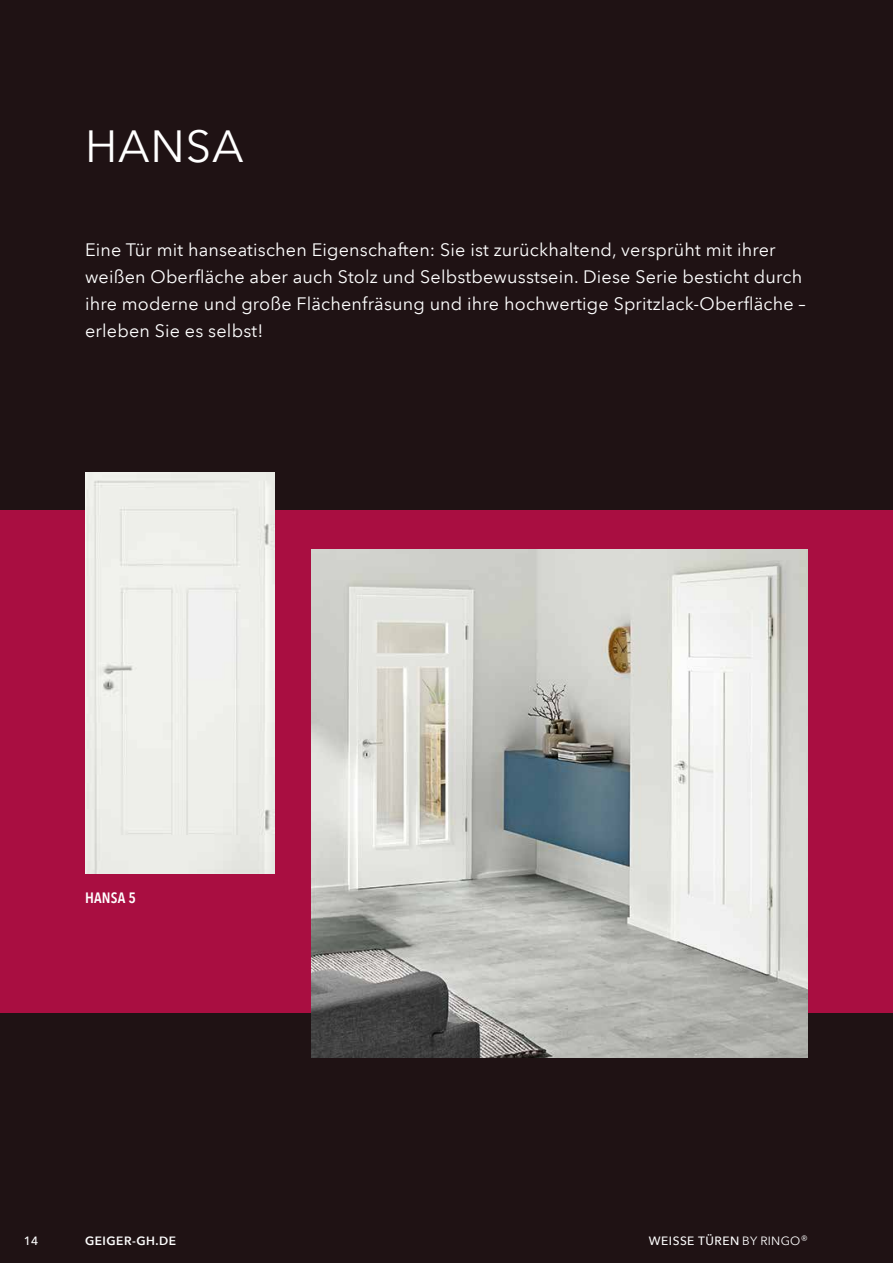
<style>
.page{position:relative;width:893px;height:1263px;background:#1f1214}
.page>*{position:absolute;margin:0;border:0;box-sizing:border-box;transform-origin:0 0}
.t1{font:45px "Avenir Next LT Pro";letter-spacing:.02em;color:#fff}
.t2{font:18px/27px "Avenir Next LT Pro";letter-spacing:.01em;color:#fff}
.t3{font:600 condensed 15px "Avenir Next LT Pro";letter-spacing:.01em;color:#fff}
.t4{font:500 12px "Avenir Next LT Pro";letter-spacing:.04em;color:#fff}
.t5{font:600 12px "Avenir Next LT Pro";letter-spacing:.04em;color:#fff}
.s1{font-weight:400}
</style>
<div class="page">
<div style="left:0;top:510px;width:893px;height:502px;background:#a90e41"></div>
<img style="left:312px;top:550px;width:496px;height:507px">
<img style="left:85px;top:472px;width:190px;height:402px">
<h1 class="t1" style="left:85px;top:119px;width:160px">HANSA</h1>
<p class="t2" style="left:85px;top:236px;width:722px">Eine Tür mit hanseatischen Eigenschaften: Sie ist zurückhaltend, versprüht mit ihrer weißen Oberfläche aber auch Stolz und Selbstbewusstsein. Diese Serie besticht durch ihre moderne und große Flächenfräsung und ihre hochwertige Spritzlack-Oberfläche – erleben Sie es selbst!</p>
<p class="t3" style="left:85px;top:888px;width:52px">HANSA 5</p>
<p class="t4" style="left:24px;top:1234px;width:16px">14</p>
<p class="t5" style="left:85px;top:1234px;width:92px">GEIGER-GH.DE</p>
<p class="t4" style="left:649px;top:1234px;width:160px">WEISSE TÜREN <span class="s1">BY RINGO®</span></p>
</div>
